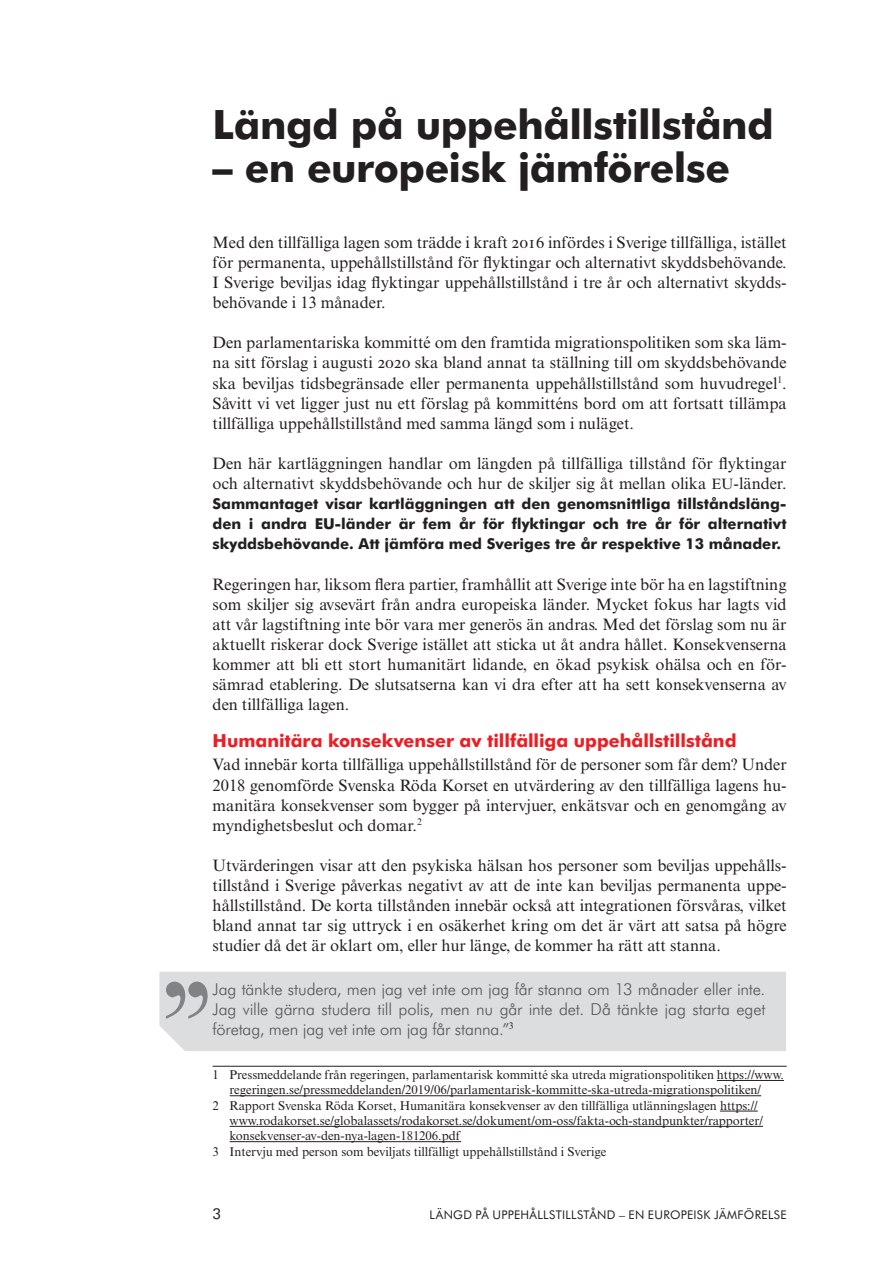
<style>
.page{position:relative;width:893px;height:1263px;background:#fff}
.page>*{position:absolute;margin:0;border:0;box-sizing:border-box;transform-origin:0 0}
.Rubrik_1{font:700 40.5px "Futura BT";letter-spacing:-.015em;color:#231f20}
.Mellis{font:700 18px "Futura BT";letter-spacing:-.005em;color:#ee1d23}
.Brödtext_utan_indrag{font:16.5px/20.1px "Times NRMT";letter-spacing:-.005em;color:#231f20;text-align:justify}
.CITAT{font:300 16.5px/19.8px "Futura BT";letter-spacing:-.01em;color:#57585a;text-align:justify}
.Brödtext_utan_indrag-2{font:700 15px/20.1px "Futura BT";letter-spacing:-.005em;color:#231f20;text-align:justify}
.t1{font:15px "Futura BT";color:#231f20}
.Fotnotstext{font:12.75px/15.3px "Times NRMT";letter-spacing:-.005em;color:#231f20}
.Noter_-_linje{font:12.75px/15.3px "Times NRMT";letter-spacing:-.005em;color:#231f20;text-align:center}
.t2{font:12px "Futura BT";letter-spacing:.025em;color:#231f20}
.s1{font-family:"Times Roman SC"}
.s2{font-size:15px}
</style>
<div class="page">
<div style="left:159px;top:972px;width:627px;height:79px;background:#dcdddf"></div>
<svg style="left:166px;top:981px;width:42px;height:38px;background:#b5b7b9"></svg>
<hr style="left:213px;top:1066px;width:574px;height:1px;background:#231f20">
<hr style="left:717px;top:1080px;width:67px;height:1px;background:#231f20">
<hr style="left:230px;top:1095px;width:531px;height:1px;background:#231f20">
<hr style="left:720px;top:1111px;width:38px;height:1px;background:#231f20">
<hr style="left:230px;top:1126px;width:533px;height:1px;background:#231f20">
<hr style="left:230px;top:1141px;width:231px;height:1px;background:#231f20">
<p class="Rubrik_1" style="left:213px;top:100px;width:563px">Längd på uppehållstillstånd</p>
<p class="Rubrik_1" style="left:213px;top:143px;width:519px">– en europeisk jämförelse</p>
<p class="Brödtext_utan_indrag" style="left:213px;top:232px;width:576px">Med den tillfälliga lagen som trädde i kraft <span class="s1">2016</span> infördes i Sverige tillfälliga, istället för permanenta, uppehållstillstånd för flyktingar och alternativt skyddsbehövande.<br>I Sverige beviljas idag flyktingar uppehållstillstånd i tre år och alternativt skydds&shy;behövande i 13 månader.</p>
<p class="Brödtext_utan_indrag" style="left:213px;top:333px;width:576px">Den parlamentariska kommitté om den framtida migrationspolitiken som ska läm&shy;na sitt förslag i augusti <span class="s1">2020</span> ska bland annat ta ställning till om skyddsbehövande ska beviljas tidsbegränsade eller permanenta uppehållstillstånd som huvudregel<sup>1</sup>.<br>Såvitt vi vet ligger just nu ett förslag på kommitténs bord om att fortsatt tillämpa tillfälliga uppehållstillstånd med samma längd som i nuläget.</p>
<p class="Brödtext_utan_indrag" style="left:213px;top:453px;width:576px">Den här kartläggningen handlar om längden på tillfälliga tillstånd för flyktingar och alternativt skyddsbehövande och hur de skiljer sig åt mellan olika <span class="s2">EU</span>-länder.</p>
<p class="Brödtext_utan_indrag-2" style="left:213px;top:494px;width:576px">Sammantaget visar kartläggningen att den genomsnittliga tillståndsläng&shy;den i andra EU-länder är fem år för flyktingar och tre år för alternativt skyddsbehövande. Att jämföra med Sveriges tre år respektive 13 månader.</p>
<p class="Brödtext_utan_indrag" style="left:213px;top:574px;width:576px">Regeringen har, liksom flera partier, framhållit att Sverige inte bör ha en lagstiftning som skiljer sig avsevärt från andra europeiska länder. Mycket fokus har lagts vid att vår lagstiftning inte bör vara mer generös än andras. Med det förslag som nu är aktuellt riskerar dock Sverige istället att sticka ut åt andra hållet. Konsekvenserna kommer att bli ett stort humanitärt lidande, en ökad psykisk ohälsa och en för&shy;sämrad etablering. De slutsatserna kan vi dra efter att ha sett konsekvenserna av den tillfälliga lagen.</p>
<p class="Mellis" style="left:213px;top:730px;width:525px">Humanitära konsekvenser av tillfälliga uppehållstillstånd</p>
<p class="Brödtext_utan_indrag" style="left:213px;top:755px;width:576px">Vad innebär korta tillfälliga uppehållstillstånd för de personer som får dem? Under 2018 genomförde Svenska Röda Korset en utvärdering av den tillfälliga lagens hu&shy;manitära konsekvenser som bygger på intervjuer, enkätsvar och en genomgång av myndighetsbeslut och domar.<sup>2</sup></p>
<p class="Brödtext_utan_indrag" style="left:213px;top:855px;width:576px">Utvärderingen visar att den psykiska hälsan hos personer som beviljas uppehålls&shy;tillstånd i Sverige påverkas negativt av att de inte kan beviljas permanenta uppe&shy;hållstillstånd. De korta tillstånden innebär också att integrationen försvåras, vilket bland annat tar sig uttryck i en osäkerhet kring om det är värt att satsa på högre studier då det är oklart om, eller hur länge, de kommer ha rätt att stanna.</p>
<p class="CITAT" style="left:213px;top:979px;width:554px">Jag tänkte studera, men jag vet inte om jag får stanna om 13 månader eller inte.<br>Jag ville gärna studera till polis, men nu går inte det. Då tänkte jag starta eget företag, men jag vet inte om jag får stanna.”<sup>3</sup></p>
<p class="Noter_-_linje" style="left:213px;top:1067px;width:573px">1 Pressmeddelande från regeringen, parlamentarisk kommitté ska utreda migrationspolitiken https://www. regeringen.se/pressmeddelanden/2019/06/parlamentarisk-kommitte-ska-utreda-migrationspolitiken/</p>
<p class="Fotnotstext" style="left:230px;top:1098px;width:535px;text-indent:-17px">2 Rapport Svenska Röda Korset, Humanitära konsekvenser av den tillfälliga utlänningslagen https:// www.rodakorset.se/globalassets/rodakorset.se/dokument/om-oss/fakta-och-standpunkter/rapporter/ konsekvenser-av-den-nya-lagen-181206.pdf</p>
<p class="Fotnotstext" style="left:213px;top:1144px;width:395px">3 Intervju med person som beviljats tillfälligt uppehållstillstånd i Sverige</p>
<p class="t1" style="left:213px;top:1205px;width:10px">3</p>
<p class="t2" style="left:429px;top:1207px;width:359px">LÄNGD PÅ UPPEHÅLLSTILLSTÅND – EN EUROPEISK JÄMFÖRELSE</p>
</div>
